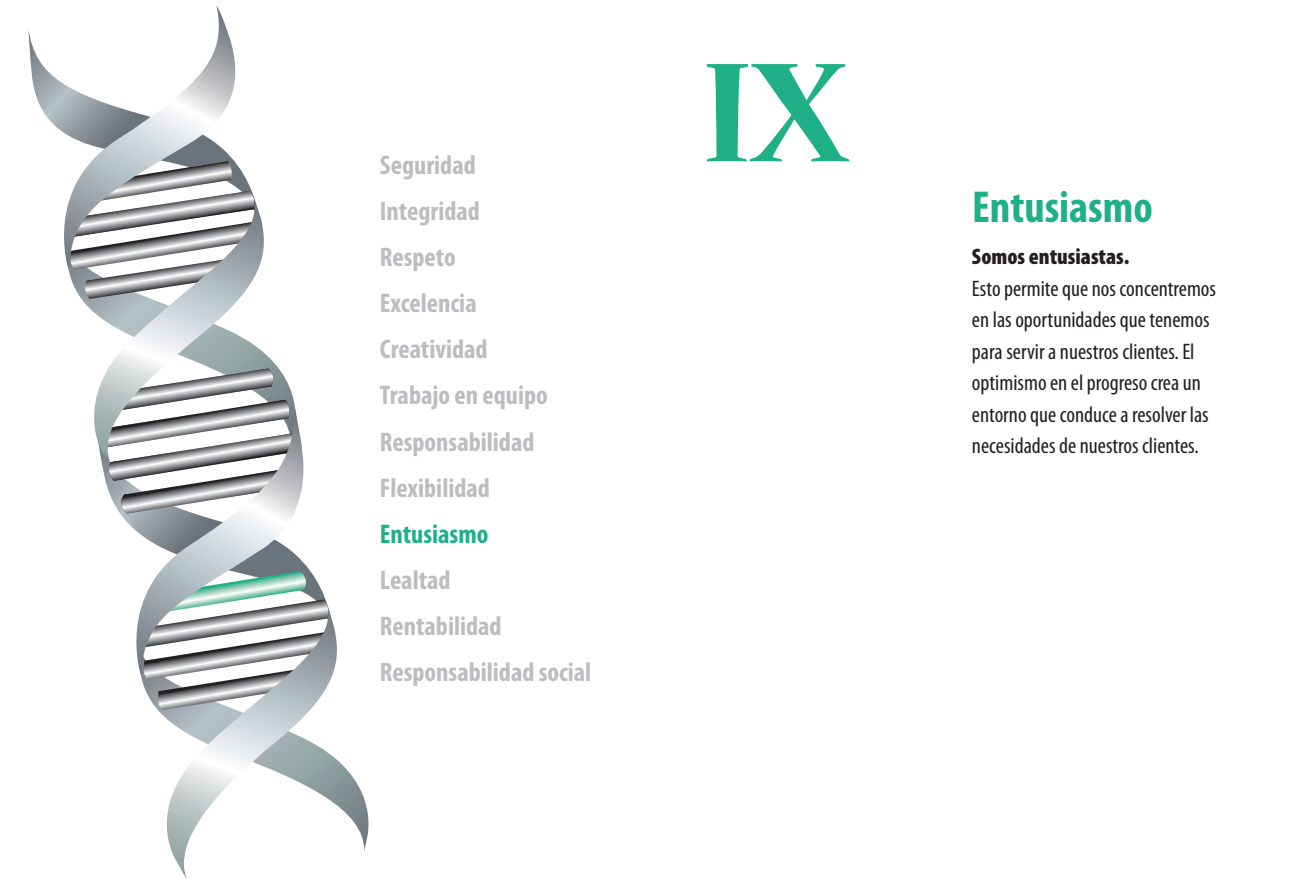
<style>
.page{position:relative;width:1296px;height:891px;background:#fff}
.page>*{position:absolute;margin:0;border:0;box-sizing:border-box;transform-origin:0 0}
.t1{font:700 157.5px "Nueva Std";color:#20b088}
.word{font:700 condensed 45px "Myriad Pro";color:#20b088}
.t2{font:700 condensed 27px "Myriad Pro";color:#bcbdc0}
.t3{font:700 condensed 27px "Myriad Pro";color:#20b088}
.Body{font:condensed 22.5px/31.5px "Myriad Pro";color:#231f20}
.s1{font-weight:900}
</style>
<div class="page">
<svg style="left:342px;top:764px;width:27px;height:87px"></svg>
<svg style="left:28px;top:29px;width:14px;height:80px"></svg>
<svg style="left:104px;top:369px;width:191px;height:136px"></svg>
<svg style="left:115px;top:407px;width:202px;height:268px"></svg>
<svg style="left:141px;top:600px;width:201px;height:279px"></svg>
<svg style="left:42px;top:5px;width:211px;height:264px"></svg>
<svg style="left:69px;top:193px;width:200px;height:270px"></svg>
<p class="t2" style="left:380px;top:148px;width:97px">Seguridad</p>
<p class="t2" style="left:380px;top:194px;width:102px">Integridad</p>
<p class="t2" style="left:380px;top:240px;width:77px">Respeto</p>
<p class="t2" style="left:380px;top:286px;width:98px">Excelencia</p>
<p class="t2" style="left:380px;top:332px;width:109px">Creatividad</p>
<p class="t2" style="left:380px;top:379px;width:169px">Trabajo en equipo</p>
<p class="t2" style="left:380px;top:425px;width:156px">Responsabilidad</p>
<p class="t2" style="left:380px;top:471px;width:112px">Flexibilidad</p>
<p class="t3" style="left:380px;top:517px;width:110px">Entusiasmo</p>
<p class="t2" style="left:380px;top:563px;width:72px">Lealtad</p>
<p class="t2" style="left:380px;top:609px;width:123px">Rentabilidad</p>
<p class="t2" style="left:380px;top:655px;width:213px">Responsabilidad social</p>
<p class="t1" style="left:702px;top:40px;width:146px">IX</p>
<p class="word" style="left:972px;top:179px;width:182px">Entusiasmo</p>
<p class="Body" style="left:972px;top:241px;width:246px"><span class="s1">Somos entusiastas.<br></span>Esto permite que nos concentremos en las oportunidades que tenemos para servir a nuestros clientes. El optimismo en el progreso crea un entorno que conduce a resolver las necesidades de nuestros clientes.</p>
</div>
